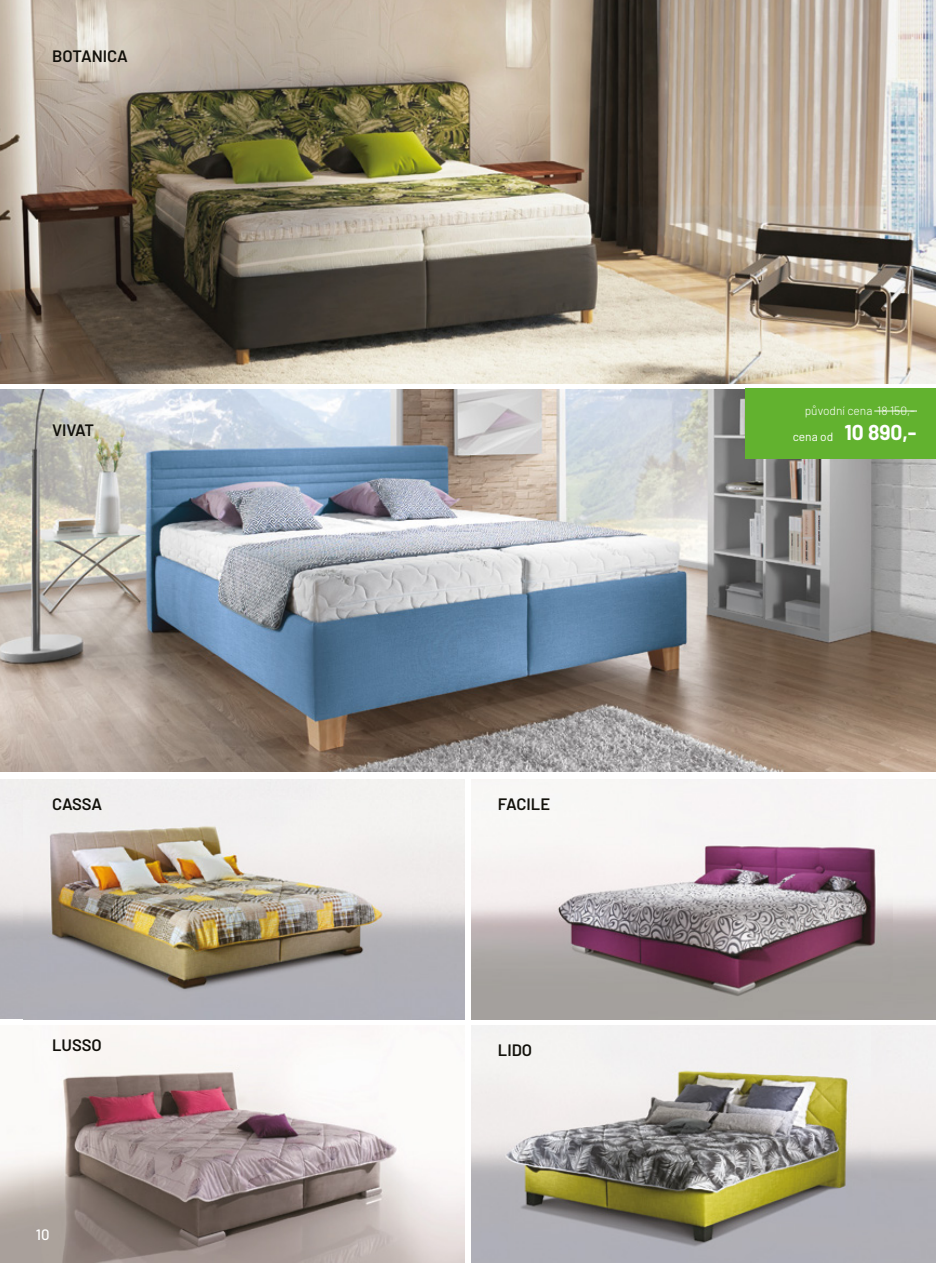
<style>
.page{position:relative;width:936px;height:1263px;background:#fff}
.page>*{position:absolute;margin:0;border:0;box-sizing:border-box;transform-origin:0 0}
.t1{font:700 21px "Barlow";color:#fff}
.t2{font:600 16.5px "Barlow";letter-spacing:-.005em;color:#12110b}
.t3{font:500 15px "Barlow";color:#fff}
.t4{font:300 12px "Barlow";color:#fff}
.t5{font:12px "Barlow";color:#fff}
</style>
<div class="page">
<img style="left:0;top:0;width:935px;height:384px">
<img style="left:0;top:1025px;width:464px;height:238px">
<img style="left:24px;top:800px;width:387px;height:220px">
<img style="left:472px;top:1025px;width:399px;height:238px">
<img style="left:472px;top:779px;width:421px;height:241px">
<img style="left:0;top:389px;width:935px;height:383px">
<div style="left:745px;top:388px;width:190px;height:71px;background:#62b22f"></div>
<hr style="left:874px;top:411px;width:42px;height:1px;background:#fff">
<p class="t2" style="left:52px;top:44px;width:77px">BOTANICA</p>
<p class="t2" style="left:52px;top:418px;width:43px">VIVAT</p>
<p class="t2" style="left:52px;top:792px;width:52px">CASSA</p>
<p class="t2" style="left:52px;top:1033px;width:51px">LUSSO</p>
<p class="t3" style="left:36px;top:1223px;width:15px">10</p>
<p class="t2" style="left:498px;top:792px;width:54px">FACILE</p>
<p class="t2" style="left:498px;top:1038px;width:36px">LIDO</p>
<p class="t4" style="left:804px;top:402px;width:111px">původní cena 18 150,-</p>
<p class="t5" style="left:792px;top:428px;width:42px">cena od</p>
<p class="t1" style="left:844px;top:417px;width:74px">10 890,-</p>
</div>
